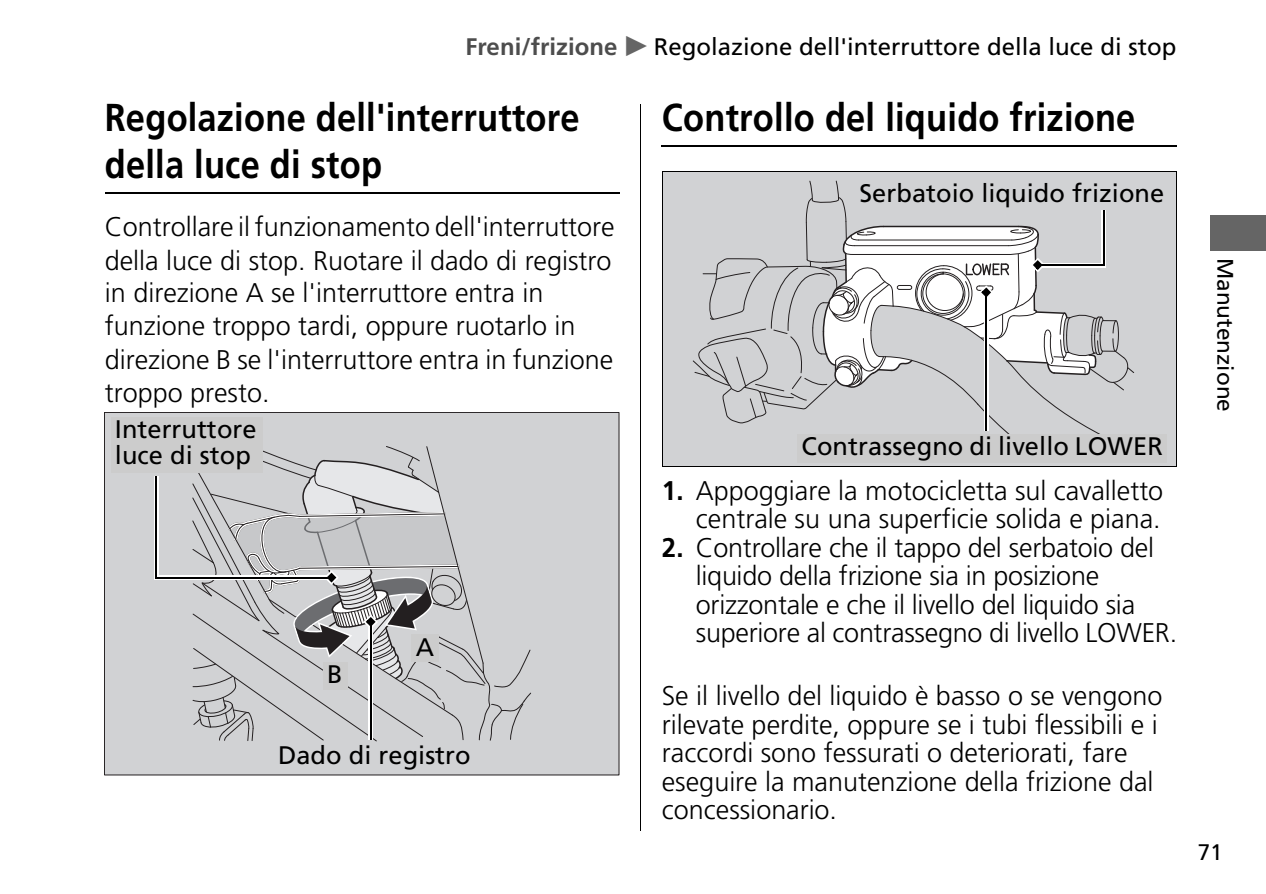
<style>
.page{position:relative;width:1266px;height:894px;background:#fff}
.page>*{position:absolute;margin:0;border:0;box-sizing:border-box;transform-origin:0 0}
.t1{font:700 39px/46.8px "Frutiger LT Std";letter-spacing:.005em;color:#000;scale:.89 1}
.t2{font:300 27px/28.5px "Frutiger LT Std";color:#000}
.t3{font:25.5px/25.5px "Frutiger LT Std";color:#000}
.t4{font:24px "Frutiger LT Std";color:#000}
.t5{font:22.5px "Frutiger LT Std";letter-spacing:-.005em;color:#000}
.s1{font-weight:700;color:#4d4d4d}
.s2{font-family:"HONDA Common";color:#656565}
.s3{font-weight:700}
</style>
<div class="page">
<hr style="left:640px;top:105px;width:1px;height:725px;background:#000">
<div style="left:1210px;top:215px;width:56px;height:34px;background:#656565"></div>
<hr style="left:1210px;top:249px;width:56px;height:1px;background:#656565">
<hr style="left:105px;top:192px;width:514px;height:2px;background:#000">
<hr style="left:662px;top:145px;width:514px;height:2px;background:#000">
<div style="left:104px;top:412px;width:515px;height:362px;background:#d1d2d4"></div>
<div style="left:111px;top:417px;width:152px;height:56px;background:#ccc"></div>
<svg style="left:154px;top:575px;width:38px;height:4px"></svg>
<svg style="left:154px;top:476px;width:5px;height:101px"></svg>
<hr style="left:156px;top:576px;width:174px;height:2px;background:#000">
<hr style="left:156px;top:475px;width:1px;height:102px;background:#000">
<svg style="left:192px;top:446px;width:339px;height:295px"></svg>
<hr style="left:370px;top:623px;width:1px;height:116px;background:#000">
<div style="left:662px;top:172px;width:514px;height:293px;background:#d1d2d4"></div>
<div style="left:797px;top:434px;width:370px;height:28px;background:#ccc"></div>
<svg style="left:692px;top:180px;width:443px;height:254px"></svg>
<hr style="left:985px;top:294px;width:2px;height:136px;background:#000">
<hr style="left:662px;top:171px;width:514px;height:1px;background:#000">
<hr style="left:1176px;top:172px;width:1px;height:294px;background:#000">
<hr style="left:662px;top:466px;width:514px;height:1px;background:#000">
<hr style="left:662px;top:171px;width:1px;height:295px;background:#000">
<p class="t4" style="left:465px;top:37px;width:712px"><span class="s1">Freni/frizione</span> <span class="s2">u</span> Regolazione dell'interruttore della luce di stop</p>
<h1 class="t1" style="left:105px;top:97px;width:535px">Regolazione dell'interruttore della luce di stop</h1>
<p class="t2" style="left:105px;top:212px;width:511px;line-height:33px">Controllare il funzionamento dell'interruttore della luce di stop. Ruotare il dado di registro in direzione A se l'interruttore entra in funzione troppo tardi, oppure ruotarlo in direzione B se l'interruttore entra in funzione troppo presto.</p>
<p class="t3" style="left:115px;top:419px;width:143px">Interruttore luce di stop</p>
<p class="t3" style="left:327px;top:663px;width:17px">B</p>
<p class="t3" style="left:416px;top:636px;width:20px">A</p>
<p class="t3" style="left:278px;top:744px;width:194px">Dado di registro</p>
<h1 class="t1" style="left:662px;top:97px;width:533px">Controllo del liquido frizione</h1>
<p class="t3" style="left:859px;top:182px;width:306px">Serbatoio liquido frizione</p>
<p class="t3" style="left:801px;top:436px;width:363px">Contrassegno di livello LOWER</p>
<p class="t2" style="left:662px;top:478px;width:503px;text-align:right"><span class="s3">1.</span> Appoggiare la motocicletta sul cavalletto centrale su una superficie solida e piana.</p>
<p class="t2" style="left:696px;top:535px;width:483px;text-indent:-34px"><span class="s3">2.</span> Controllare che il tappo del serbatoio del liquido della frizione sia in posizione orizzontale e che il livello del liquido sia superiore al contrassegno di livello LOWER.</p>
<p class="t2" style="left:662px;top:683px;width:502px">Se il livello del liquido è basso o se vengono rilevate perdite, oppure se i tubi flessibili e i raccordi sono fessurati o deteriorati, fare eseguire la manutenzione della frizione dal concessionario.</p>
<p class="t5" style="left:1234px;top:258px;width:155px;rotate:90deg">Manutenzione</p>
<p class="t5" style="left:1198px;top:843px;width:26px">71</p>
</div>
